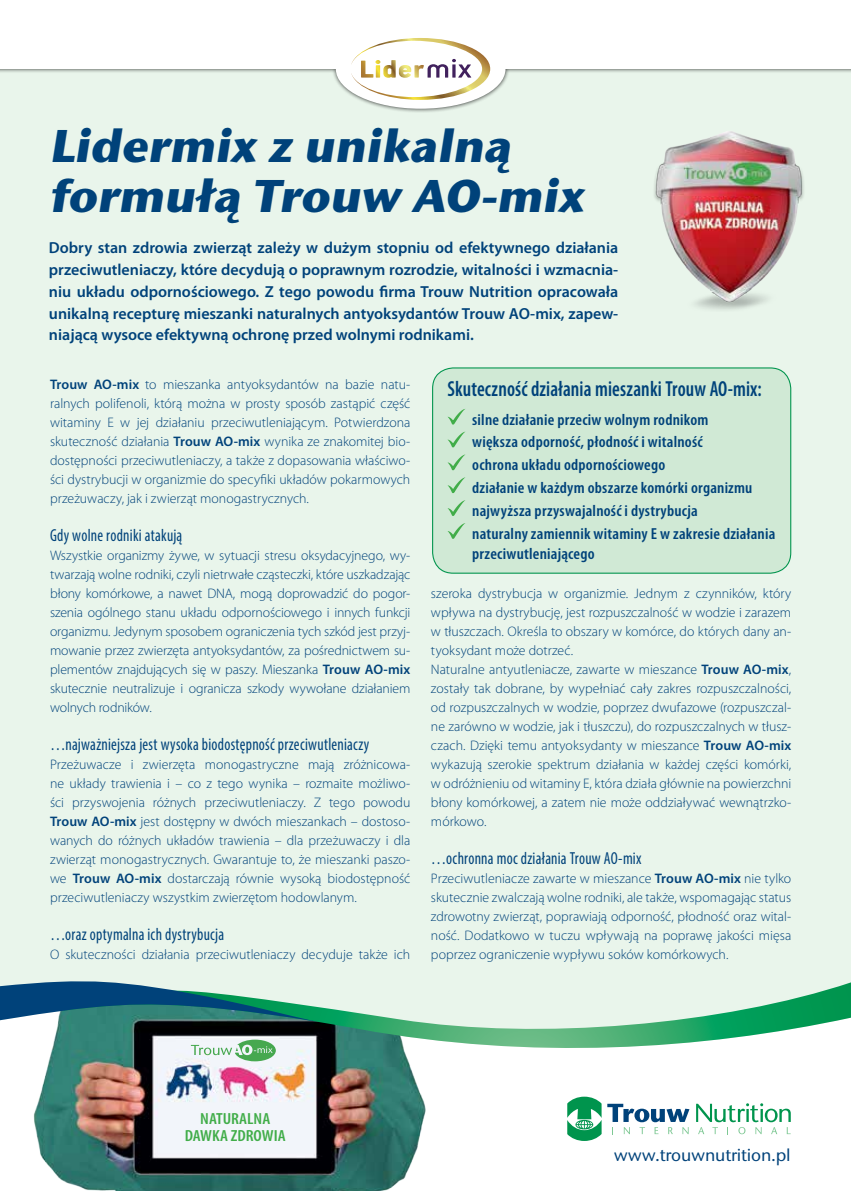
<style>
.page{position:relative;width:851px;height:1191px;background:#fff}
.page>*{position:absolute;margin:0;border:0;box-sizing:border-box;transform-origin:0 0}
.t1{font:italic 700 48px/49.5px "Stone Sans EFCEOP";color:#00427a}
.t2{font:600 condensed 21.9px "Myriad Pro";letter-spacing:.01em;color:#00427a;scale:.9 1}
.t3{font:500 18px "Stone Sans EFCEOP";letter-spacing:-.01em;color:#00427a}
.t4{font:condensed 17.4px "Myriad Pro";letter-spacing:.015em;color:#00427a;scale:.9 1}
.t5{font:600 condensed 16.2px/17.4px "Myriad Pro";color:#41ad49;text-align:center;scale:1.1 1}
.t6{font:600 16.05px/21.9px "Myriad Pro";color:#00427a;text-align:justify}
.t7{font:600 condensed 16.05px/22.8px "Myriad Pro";letter-spacing:.015em;color:#00427a;scale:1.05 1}
.t8{font:300 13.8px/19px "Myriad Pro";color:#00427a;text-align:justify}
.s1{font-weight:600}
</style>
<div class="page">
<hr style="left:850px;top:281px;width:1px;height:825px;background:#00427a">
<hr style="left:850px;top:0;width:1px;height:187px;background:#00427a">
<div style="left:0;top:0;width:850px;height:1108px;background:#e9f5eb"></div>
<div style="left:431px;top:1060px;width:419px;height:75px;background:#fff"></div>
<div style="left:0;top:0;width:850px;height:113px;background:#000;opacity:.75"></div>
<div style="left:0;top:0;width:850px;height:69px;background:#fff"></div>
<div style="left:336px;top:29px;width:169px;height:80px;background:#fff;border-radius:50%"></div>
<svg style="left:351px;top:38px;width:139px;height:62px"></svg>
<div style="left:432px;top:368px;width:358px;height:205px;background:#d0e9d5;border-radius:21px"></div>
<div style="left:432px;top:367px;width:359px;height:207px;border:1px solid #00944d;border-radius:21px"></div>
<svg style="left:567px;top:1096px;width:34px;height:45px"></svg>
<svg style="left:607px;top:1103px;width:82px;height:31px"></svg>
<svg style="left:696px;top:1103px;width:94px;height:31px"></svg>
<img style="left:654px;top:131px;width:150px;height:179px">
<img style="left:51px;top:1060px;width:380px;height:131px">
<svg style="left:317px;top:982px;width:533px;height:78px"></svg>
<img style="left:0;top:981px;width:317px;height:188px">
<svg style="left:447px;top:409px;width:18px;height:16px"></svg>
<svg style="left:447px;top:432px;width:18px;height:15px"></svg>
<svg style="left:447px;top:454px;width:18px;height:16px"></svg>
<svg style="left:447px;top:477px;width:18px;height:16px"></svg>
<svg style="left:447px;top:500px;width:18px;height:16px"></svg>
<svg style="left:447px;top:523px;width:18px;height:16px"></svg>
<h1 class="t1" style="left:49px;top:119px;width:545px">Lidermix z unikalną formułą Trouw AO-mix</h1>
<p class="t6" style="left:49px;top:236px;width:571px">Dobry stan zdrowia zwierząt zależy w dużym stopniu od efektywnego działania przeciwutleniaczy, które decydują o poprawnym rozrodzie, witalności i wzmacnia&shy;niu układu odpornościowego. Z tego powodu firma Trouw Nutrition opracowała unikalną recepturę mieszanki naturalnych antyoksydantów Trouw AO-mix, zapew&shy;niającą wysoce efektywną ochronę przed wolnymi rodnikami.</p>
<p class="t8" style="left:50px;top:375px;width:362px"><span class="s1">Trouw AO-mix</span> to mieszanka antyoksydantów na bazie natu&shy;ralnych polifenoli, którą można w prosty sposób zastąpić część witaminy E w jej działaniu przeciwutleniającym. Potwierdzona skuteczność działania <span class="s1">Trouw AO-mix</span> wynika ze znakomitej bio&shy;dostępności przeciwutleniaczy, a także z dopasowania właściwo&shy;ści dystrybucji w organizmie do specyfiki układów pokarmowych przeżuwaczy, jak i zwierząt monogastrycznych.</p>
<p class="t4" style="left:50px;top:525px;width:148px">Gdy wolne rodniki atakują</p>
<p class="t8" style="left:50px;top:546px;width:362px">Wszystkie organizmy żywe, w sytuacji stresu oksydacyjnego, wy&shy;twarzają wolne rodniki, czyli nietrwałe cząsteczki, które uszkadzając błony komórkowe, a nawet DNA, mogą doprowadzić do pogor&shy;szenia ogólnego stanu układu odpornościowego i innych funkcji organizmu. Jedynym sposobem ograniczenia tych szkód jest przyj&shy;mowanie przez zwierzęta antyoksydantów, za pośrednictwem su&shy;plementów znajdujących się w paszy. Mieszanka <span class="s1">Trouw AO-mix </span>skutecznie neutralizuje i ogranicza szkody wywołane działaniem wolnych rodników.</p>
<p class="t4" style="left:50px;top:733px;width:356px">…najważniejsza jest wysoka biodostępność przeciwutleniaczy</p>
<p class="t8" style="left:50px;top:754px;width:362px">Przeżuwacze i zwierzęta monogastryczne mają zróżnicowa&shy;ne układy trawienia i – co z tego wynika – rozmaite możliwo&shy;ści przyswojenia różnych przeciwutleniaczy. Z tego powodu <span class="s1">Trouw AO-mix</span> jest dostępny w dwóch mieszankach – dostoso&shy;wanych do różnych układów trawienia – dla przeżuwaczy i dla zwierząt monogastrycznych. Gwarantuje to, że mieszanki paszo&shy;we <span class="s1">Trouw AO-mix</span> dostarczają równie wysoką biodostępność przeciwutleniaczy wszystkim zwierzętom hodowlanym.</p>
<p class="t4" style="left:50px;top:923px;width:195px">…oraz optymalna ich dystrybucja</p>
<p class="t8" style="left:50px;top:944px;width:362px">O skuteczności działania przeciwutleniaczy decyduje także ich</p>
<h2 class="t2" style="left:447px;top:375px;width:351px">Skuteczność działania mieszanki Trouw AO-mix:</h2>
<p class="t7" style="left:472px;top:407px;width:290px">silne działanie przeciw wolnym rodnikom<br>większa odporność, płodność i witalność<br>ochrona układu odpornościowego<br>działanie w każdym obszarze komórki organizmu najwyższa przyswajalność i dystrybucja<br>naturalny zamiennik witaminy E w zakresie działania</p>
<p class="t7" style="left:472px;top:542px;width:118px">przeciwutleniającego</p>
<p class="t8" style="left:431px;top:584px;width:362px;text-align:left">szeroka dystrybucja w organizmie. Jednym z czynników, który wpływa na dystrybucję, jest rozpuszczalność w wodzie i zarazem w tłuszczach. Określa to obszary w komórce, do których dany an&shy;tyoksydant może dotrzeć.<br>Naturalne antyutleniacze, zawarte w mieszance <span class="s1">Trouw AO-mix</span>, zostały tak dobrane, by wypełniać cały zakres rozpuszczalności, od rozpuszczalnych w wodzie, poprzez dwufazowe (rozpuszczal&shy;ne zarówno w wodzie, jak i tłuszczu), do rozpuszczalnych w tłusz&shy;czach. Dzięki temu antyoksydanty w mieszance <span class="s1">Trouw AO-mix </span>wykazują szerokie spektrum działania w każdej części komórki, w odróżnieniu od witaminy E, która działa głównie na powierzchni błony komórkowej, a zatem nie może oddziaływać wewnątrzko&shy;mórkowo.</p>
<p class="t4" style="left:431px;top:847px;width:235px">…ochronna moc działania Trouw AO-mix</p>
<p class="t8" style="left:431px;top:868px;width:362px">Przeciwutleniacze zawarte w mieszance <span class="s1">Trouw AO-mix</span> nie tylko skutecznie zwalczają wolne rodniki, ale także, wspomagając status zdrowotny zwierząt, poprawiają odporność, płodność oraz wital&shy;ność. Dodatkowo w tuczu wpływają na poprawę jakości mięsa poprzez ograniczenie wypływu soków komórkowych.</p>
<p class="t5" style="left:185px;top:1109px;width:93px">NATURALNA<br>DAWKA ZDROWIA</p>
<h3 class="t3" style="left:613px;top:1144px;width:178px">www.trouwnutrition.pl</h3>
</div>
